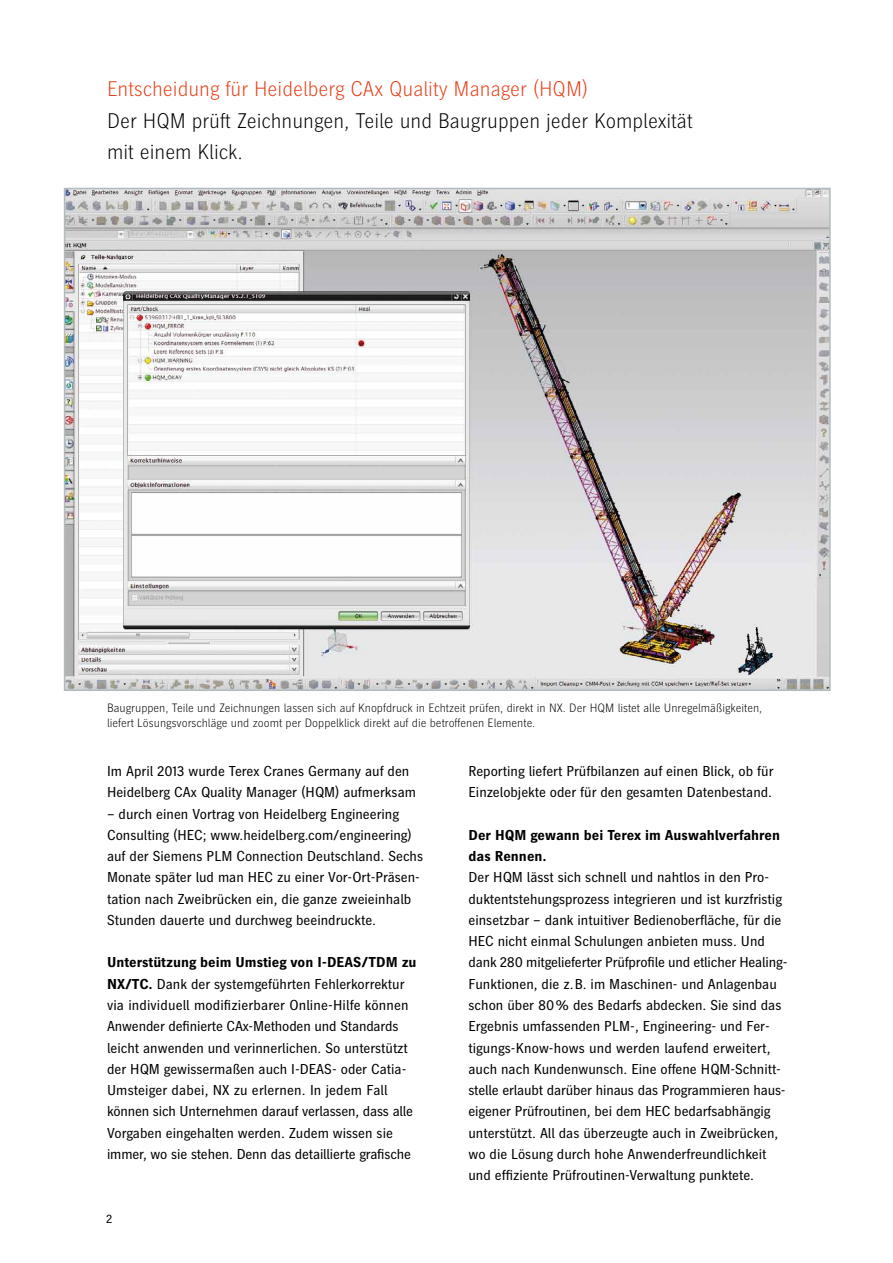
<style>
.page{position:relative;width:893px;height:1263px;background:#fff}
.page>*{position:absolute;margin:0;border:0;box-sizing:border-box;transform-origin:0 0}
.t1{font:300 21px/32px "Heidelberg Gothic Ml";color:#000}
.t2{font:300 21px "Heidelberg Gothic Ml";color:#e63e16}
.t3{font:14.25px/21.3px "Heidelberg Gothic Ml";color:#000}
.t4{font:700 14.25px/21.3px "Heidelberg Gothic Ml";color:#000}
.t5{font:300 12px/14.9px "Heidelberg Gothic Ml";color:#000}
.t6{font:12px "Heidelberg Gothic Ml";color:#000}
.s1{font-weight:700}
</style>
<div class="page">
<img style="left:67px;top:191px;width:761px;height:497px">
<h1 class="t2" style="left:107px;top:77px;width:483px">Entscheidung für Heidelberg CAx Quality Manager (HQM)</h1>
<h1 class="t1" style="left:107px;top:104px;width:587px">Der HQM prüft Zeichnungen, Teile und Baugruppen jeder Komplexität mit einem Klick.</h1>
<p class="t5" style="left:107px;top:701px;width:657px">Baugruppen, Teile und Zeichnungen lassen sich auf Knopfdruck in Echtzeit prüfen, direkt in NX. Der HQM listet alle Unregelmäßigkeiten, liefert Lösungsvorschläge und zoomt per Doppelklick direkt auf die betroffenen Elemente.</p>
<p class="t3" style="left:107px;top:761px;width:310px">Im April 2013 wurde Terex Cranes Germany auf den<br>Heidelberg CAx Quality Manager (HQM) aufmerksam</p>
<p class="t3" style="left:107px;top:803px;width:318px">– durch einen Vortrag von Heidelberg Engineering Consulting (HEC; www.heidelberg.com/engineering) auf der Siemens PLM Connection Deutschland. Sechs Monate später lud man HEC zu einer Vor-Ort-Präsen&shy;tation nach Zweibrücken ein, die ganze zweieinhalb Stunden dauerte und durchweg beeindruckte.</p>
<p class="t3" style="left:107px;top:952px;width:311px"><span class="s1">Unterstützung beim Umstieg von I-DEAS/TDM zu NX/TC.</span> Dank der systemgeführten Fehlerkorrektur via individuell modifizierbarer Online-Hilfe können Anwender definierte CAx-Methoden und Standards leicht anwenden und verinnerlichen. So unterstützt der HQM gewissermaßen auch I-DEAS- oder Catia-Umsteiger dabei, NX zu erlernen. In jedem Fall können sich Unternehmen darauf verlassen, dass alle Vorgaben eingehalten werden. Zudem wissen sie immer, wo sie stehen. Denn das detaillierte grafische</p>
<p class="t6" style="left:106px;top:1212px;width:8px">2</p>
<p class="t3" style="left:468px;top:761px;width:307px">Reporting liefert Prüfbilanzen auf einen Blick, ob für<br>Einzelobjekte oder für den gesamten Datenbestand.</p>
<p class="t4" style="left:468px;top:825px;width:313px">Der HQM gewann bei Terex im Auswahlverfahren das Rennen.</p>
<p class="t3" style="left:468px;top:867px;width:320px">Der HQM lässt sich schnell und nahtlos in den Pro&shy;duktentstehungsprozess integrieren und ist kurzfristig einsetzbar – dank intuitiver Bedienoberfläche, für die HEC nicht einmal Schulungen anbieten muss. Und dank 280 mitgelieferter Prüfprofile und etlicher Healing-Funktionen, die z. B. im Maschinen- und Anlagenbau schon über 80 % des Bedarfs abdecken. Sie sind das Ergebnis umfassenden PLM-, Engineering- und Fer&shy;tigungs-Know-hows und werden laufend erweitert, auch nach Kundenwunsch. Eine offene HQM-Schnitt&shy;stelle erlaubt darüber hinaus das Programmieren haus&shy;eigener Prüfroutinen, bei dem HEC bedarfsabhängig unterstützt. All das überzeugte auch in Zweibrücken, wo die Lösung durch hohe Anwenderfreundlichkeit und effiziente Prüfroutinen-Verwaltung punktete.</p>
</div>
